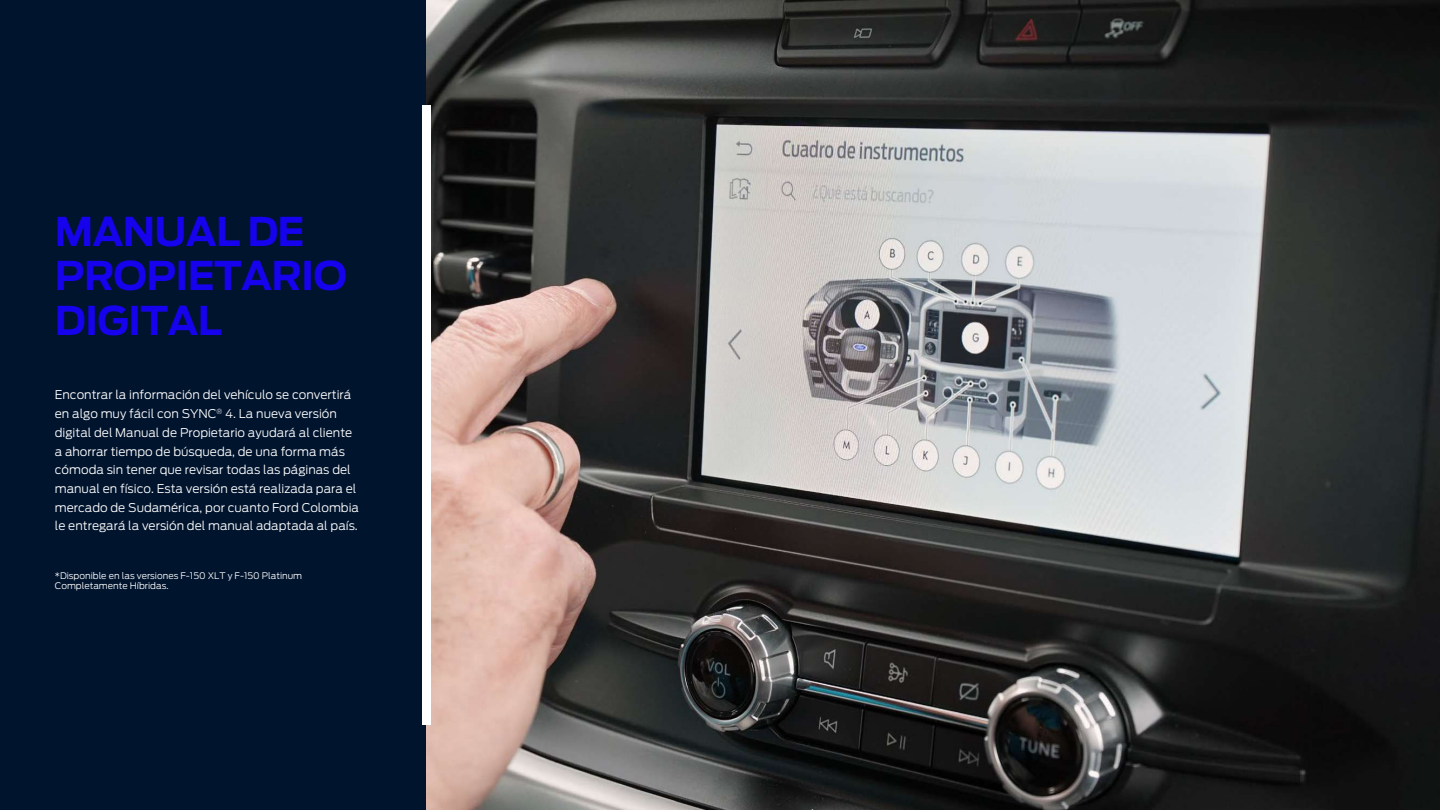
<style>
.page{position:relative;width:1440px;height:810px;background:#fff}
.page>*{position:absolute;margin:0;border:0;box-sizing:border-box;transform-origin:0 0}
.t1{font:700 39.38px/44.5px "Ford Antenna";letter-spacing:-.02em;color:#1702ed}
.t2{font:300 12px/18.8px "Ford Antenna";color:#fff}
.t3{font:300 9px/10.8px "Ford Antenna";color:#fff}
</style>
<div class="page">
<div style="left:0;top:0;width:447px;height:810px;background:#00142e"></div>
<img style="left:426px;top:0;width:1014px;height:810px">
<div style="left:422px;top:105px;width:9px;height:620px;background:#fff"></div>
<h1 class="t1" style="left:55px;top:205px;width:294px">MANUAL DE<br>PROPIETARIO<br>DIGITAL</h1>
<p class="t2" style="left:55px;top:384px;width:306px">Encontrar la información del vehículo se convertirá en algo muy fácil con SYNC<sup>®</sup> 4. La nueva versión digital del Manual de Propietario ayudará al cliente a ahorrar tiempo de búsqueda, de una forma más cómoda sin tener que revisar todas las páginas del manual en físico. Esta versión está realizada para el mercado de Sudamérica, por cuanto Ford Colombia le entregará la versión del manual adaptada al país.</p>
<p class="t3" style="left:55px;top:569px;width:249px">*Disponible en las versiones F-150 XLT y F-150 Platinum<br>Completamente Híbridas.</p>
</div>
